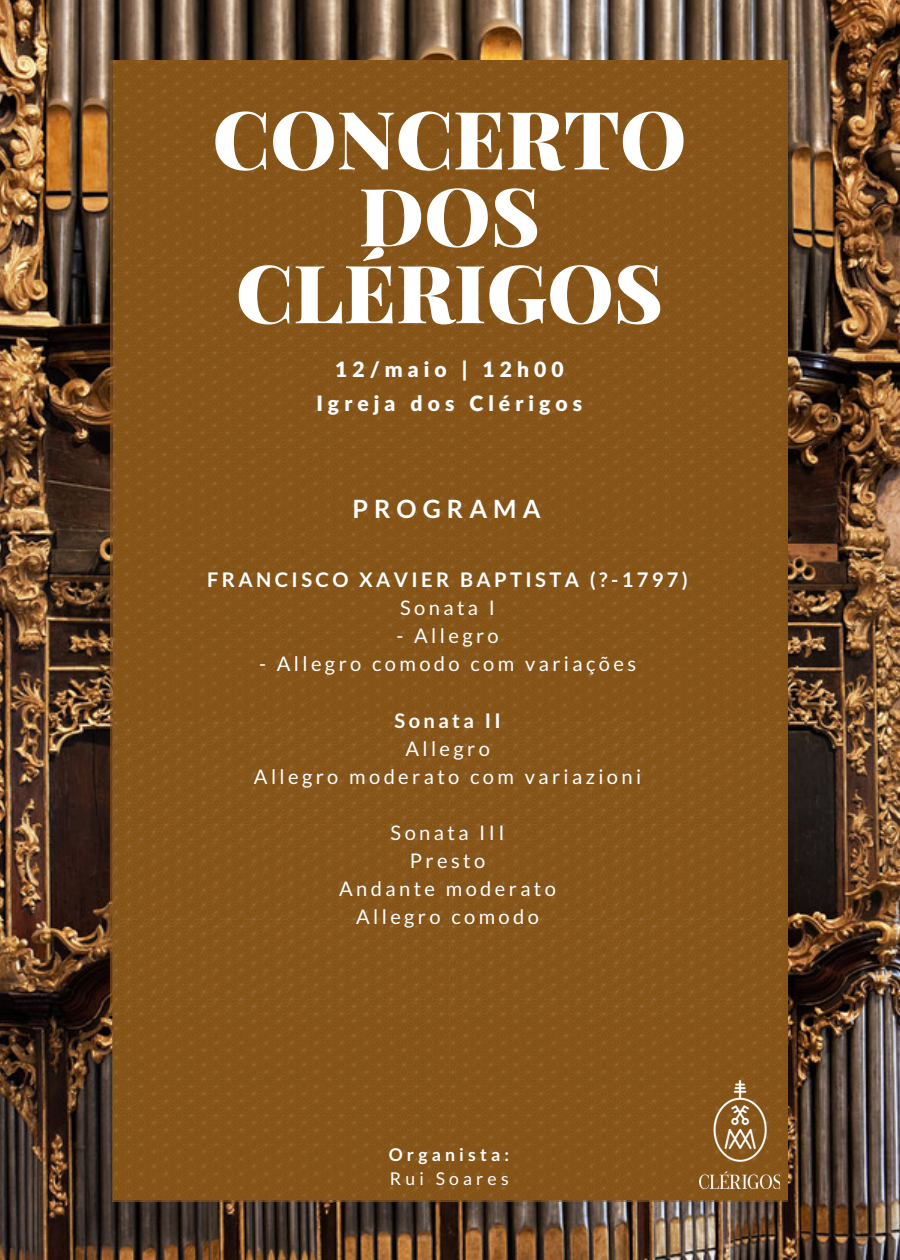
<style>
.page{position:relative;width:900px;height:1260px;background:#fff}
.page>*{position:absolute;margin:0;border:0;box-sizing:border-box;transform-origin:0 0}
.t1{font:900 80.5px/77px "Playfair Display";color:#fff;text-align:center}
.t2{font:700 25.25px "Lato";letter-spacing:.24em;color:#fff}
.t3{font:900 21.25px "Lato";letter-spacing:.24em;color:#fff}
.t4{font:900 21px "Lato";letter-spacing:.24em;color:#fff}
.t5{font:20px/28px "Lato";letter-spacing:.17em;color:#fff;text-align:center}
.t6{font:700 20px "Lato";letter-spacing:.17em;color:#fff}
.t7{font:700 17.5px "Lato";letter-spacing:.24em;color:#fff}
.t8{font:17.5px "Lato";letter-spacing:.24em;color:#fff}
</style>
<div class="page">
<img style="left:0;top:0;width:900px;height:1260px">
<div style="left:111px;top:540px;width:337px;height:476px;background:#865519"></div>
<div style="left:448px;top:536px;width:338px;height:480px;background:#855215"></div>
<div style="left:111px;top:60px;width:337px;height:480px;background:#865519"></div>
<div style="left:448px;top:60px;width:339px;height:480px;background:#865519"></div>
<img style="left:112px;top:722px;width:338px;height:480px">
<div style="left:450px;top:722px;width:337px;height:480px;background:#855215"></div>
<img style="left:699px;top:1080px;width:81px;height:109px">
<h1 class="t1" style="left:213px;top:98px;width:475px">CONCERTO<br>DOS<br>CLÉRIGOS</h1>
<p class="t4" style="left:335px;top:356px;width:230px">12/maio | 12h00</p>
<p class="t3" style="left:316px;top:390px;width:267px">Igreja dos Clérigos</p>
<p class="t2" style="left:352px;top:493px;width:190px">PROGRAMA</p>
<p class="t6" style="left:207px;top:567px;width:482px">FRANCISCO XAVIER BAPTISTA (?-1797)</p>
<p class="t5" style="left:400px;top:593px;width:96px">Sonata I</p>
<p class="t5" style="left:397px;top:621px;width:104px">- Allegro</p>
<p class="t5" style="left:259px;top:650px;width:378px">- Allegro comodo com variações</p>
<p class="t6" style="left:395px;top:708px;width:108px">Sonata II</p>
<p class="t5" style="left:254px;top:734px;width:389px">Allegro<br>Allegro moderato com variazioni</p>
<p class="t5" style="left:339px;top:818px;width:218px">Sonata III<br>Presto<br>Andante moderato<br>Allegro comodo</p>
<p class="t7" style="left:389px;top:1143px;width:122px">Organista:</p>
<p class="t8" style="left:390px;top:1168px;width:120px">Rui Soares</p>
</div>
